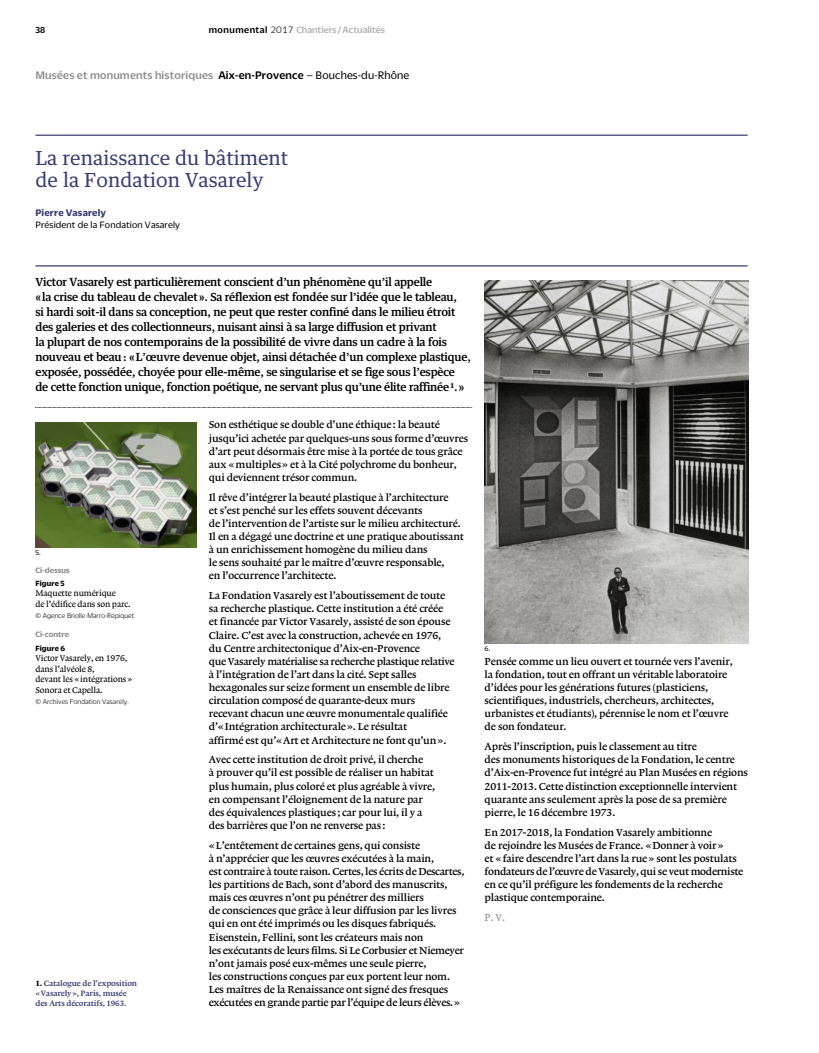
<style>
.page{position:relative;width:819px;height:1053px;background:#fff}
.page>*{position:absolute;margin:0;border:0;box-sizing:border-box;transform-origin:0 0}
.t1{font:19.38px/22.5px "Guardian Text Egyp";color:#3a3e72}
.t2{font:500 11.88px "Duplicate Sans";letter-spacing:.015em;color:#909090}
.t3{font:500 11.25px/15px "Guardian Text Egyp";letter-spacing:-.015em;color:#000}
.t4{font:10.62px/13.1px "Lexicon No 1 B Roman Tab";letter-spacing:-.015em;color:#000}
.t5{font:10.62px "Lexicon No 1 A Roman Tab";color:#909090}
.t6{font:700 10.38px "Duplicate Sans";letter-spacing:.015em;color:#3a3e72}
.t7{font:500 10px "Duplicate Sans";color:#b3b3b3}
.t8{font:10px "Duplicate Sans";letter-spacing:.015em;color:#000}
.t9{font:500 9.38px "Duplicate Sans";color:#000}
.t10{font:8.75px/10.6px "Lexicon No 1 A Roman Tab";letter-spacing:-.015em;color:#000}
.t11{font:700 8.5px "Duplicate Sans";color:#909090}
.t12{font:8.12px/10px "Lexicon No 1 C Roman Tab";letter-spacing:-.015em;color:#3a3e72}
.t13{font:700 8.12px "Duplicate Sans";letter-spacing:.01em;color:#000}
.t14{font:300 7.5px "Duplicate Sans";letter-spacing:.01em;color:#000}
.t15{font:7.5px "Duplicate Sans";color:#000}
.s1{color:#000}
.s2{font-weight:300;color:#000}
.s3{font-weight:400;color:#000}
.s4{font-family:"Lexicon No 1 E Roman Tab";color:#000}
</style>
<div class="page">
<hr style="left:35px;top:265px;width:712px;height:1px;background:#3a3e72">
<svg style="left:35px;top:407px;width:437px;height:1px"></svg>
<hr style="left:35px;top:134px;width:712px;height:2px;background:#3a3e72">
<img style="left:484px;top:280px;width:264px;height:363px">
<img style="left:35px;top:423px;width:161px;height:124px">
<p class="t9" style="left:35px;top:27px;width:11px">38</p>
<p class="t7" style="left:209px;top:27px;width:178px"><span class="s1">monumental</span> <span class="s2">2017</span> Chantiers /Actualités</p>
<p class="t2" style="left:35px;top:71px;width:375px">Musées et monuments historiques <span class="s1">Aix-en-Provence</span> <span class="s3">– Bouches-du-Rhône</span></p>
<h1 class="t1" style="left:35px;top:148px;width:254px">La renaissance du bâtiment de la Fondation Vasarely</h1>
<p class="t6" style="left:35px;top:209px;width:72px">Pierre Vasarely</p>
<p class="t8" style="left:35px;top:221px;width:146px">Président de la Fondation Vasarely</p>
<p class="t3" style="left:35px;top:276px;width:437px">Victor Vasarely est particulièrement conscient d’un phénomène qu’il appelle<br>«la crise du tableau de chevalet». Sa réflexion est fondée sur l’idée que le tableau,<br>si hardi soit-il dans sa conception, ne peut que rester confiné dans le milieu étroit des galeries et des collectionneurs, nuisant ainsi à sa large diffusion et privant<br>la plupart de nos contemporains de la possibilité de vivre dans un cadre à la fois nouveau et beau: «L’œuvre devenue objet, ainsi détachée d’un complexe plastique, exposée, possédée, choyée pour elle-même, se singularise et se fige sous l’espèce<br>de cette fonction unique, fonction poétique, ne servant plus qu’une élite raffinée <sup>1</sup>.»</p>
<p class="t15" style="left:35px;top:550px;width:7px">5.</p>
<p class="t11" style="left:35px;top:567px;width:36px">Ci-dessus</p>
<p class="t13" style="left:35px;top:580px;width:31px">Figure 5</p>
<p class="t10" style="left:35px;top:588px;width:97px">Maquette numérique<br>de l’édifice dans son parc.</p>
<p class="t14" style="left:35px;top:613px;width:102px">© Agence Briolle-Marro-Repiquet.</p>
<p class="t11" style="left:35px;top:631px;width:35px">Ci-contre</p>
<p class="t13" style="left:35px;top:645px;width:31px">Figure 6</p>
<p class="t10" style="left:35px;top:653px;width:98px">Victor Vasarely, en 1976, dans l’alvéole 8,<br>devant les «intégrations»<br>Sonora et Capella.</p>
<p class="t14" style="left:35px;top:699px;width:95px">© Archives Fondation Vasarely.</p>
<p class="t12" style="left:35px;top:978px;width:103px"><span class="s4">1.</span> Catalogue de l’exposition «Vasarely», Paris, musée des Arts décoratifs, 1963.</p>
<p class="t4" style="left:209px;top:419px;width:261px">Son esthétique se double d’une éthique: la beauté jusqu’ici achetée par quelques-uns sous forme d’œuvres d’art peut désormais être mise à la portée de tous grâce aux «multiples» et à la Cité polychrome du bonheur, qui deviennent trésor commun.</p>
<p class="t4" style="left:209px;top:491px;width:256px">Il rêve d’intégrer la beauté plastique à l’architecture<br>et s’est penché sur les effets souvent décevants<br>de l’intervention de l’artiste sur le milieu architecturé.<br>Il en a dégagé une doctrine et une pratique aboutissant à un enrichissement homogène du milieu dans<br>le sens souhaité par le maître d’œuvre responsable,<br>en l’occurrence l’architecte.</p>
<p class="t4" style="left:209px;top:589px;width:247px">La Fondation Vasarely est l’aboutissement de toute sa recherche plastique. Cette institution a été créée et financée par Victor Vasarely, assisté de son épouse Claire. C’est avec la construction, achevée en 1976, du Centre architectonique d’Aix-en-Provence<br>que Vasarely matérialise sa recherche plastique relative à l’intégration de l’art dans la cité. Sept salles hexagonales sur seize forment un ensemble de libre circulation composé de quarante-deux murs recevant chacun une œuvre monumentale qualifiée d’«Intégration architecturale». Le résultat<br>affirmé est qu’«Art et Architecture ne font qu’un».</p>
<p class="t4" style="left:209px;top:753px;width:228px">Avec cette institution de droit privé, il cherche<br>à prouver qu’il est possible de réaliser un habitat plus humain, plus coloré et plus agréable à vivre, en compensant l’éloignement de la nature par des équivalences plastiques ; car pour lui, il y a des barrières que l’on ne renverse pas :</p>
<p class="t4" style="left:209px;top:839px;width:257px">«L’entêtement de certaines gens, qui consiste<br>à n’apprécier que les œuvres exécutées à la main,<br>est contraire à toute raison. Certes, les écrits de Descartes, les partitions de Bach, sont d’abord des manuscrits, mais ces œuvres n’ont pu pénétrer des milliers<br>de consciences que grâce à leur diffusion par les livres qui en ont été imprimés ou les disques fabriqués.<br>Eisenstein, Fellini, sont les créateurs mais non<br>les exécutants de leurs films. Si Le Corbusier et Niemeyer n’ont jamais posé eux-mêmes une seule pierre,<br>les constructions conçues par eux portent leur nom.<br>Les maîtres de la Renaissance ont signé des fresques exécutées en grande partie par l’équipe de leurs élèves.»</p>
<p class="t15" style="left:484px;top:645px;width:7px">6.</p>
<p class="t4" style="left:484px;top:655px;width:249px">Pensée comme un lieu ouvert et tournée vers l’avenir, la fondation, tout en offrant un véritable laboratoire d’idées pour les générations futures (plasticiens, scientifiques, industriels, chercheurs, architectes, urbanistes et étudiants), pérennise le nom et l’œuvre de son fondateur.</p>
<p class="t4" style="left:484px;top:740px;width:265px">Après l’inscription, puis le classement au titre<br>des monuments historiques de la Fondation, le centre d’Aix-en-Provence fut intégré au Plan Musées en régions 2011-2013. Cette distinction exceptionnelle intervient quarante ans seulement après la pose de sa première pierre, le 16 décembre 1973.</p>
<p class="t4" style="left:484px;top:826px;width:260px">En 2017-2018, la Fondation Vasarely ambitionne<br>de rejoindre les Musées de France. «Donner à voir»<br>et «faire descendre l’art dans la rue» sont les postulats fondateurs de l’œuvre de Vasarely, qui se veut moderniste en ce qu’il préfigure les fondements de la recherche plastique contemporaine.</p>
<p class="t5" style="left:484px;top:913px;width:22px">P. V.</p>
</div>
